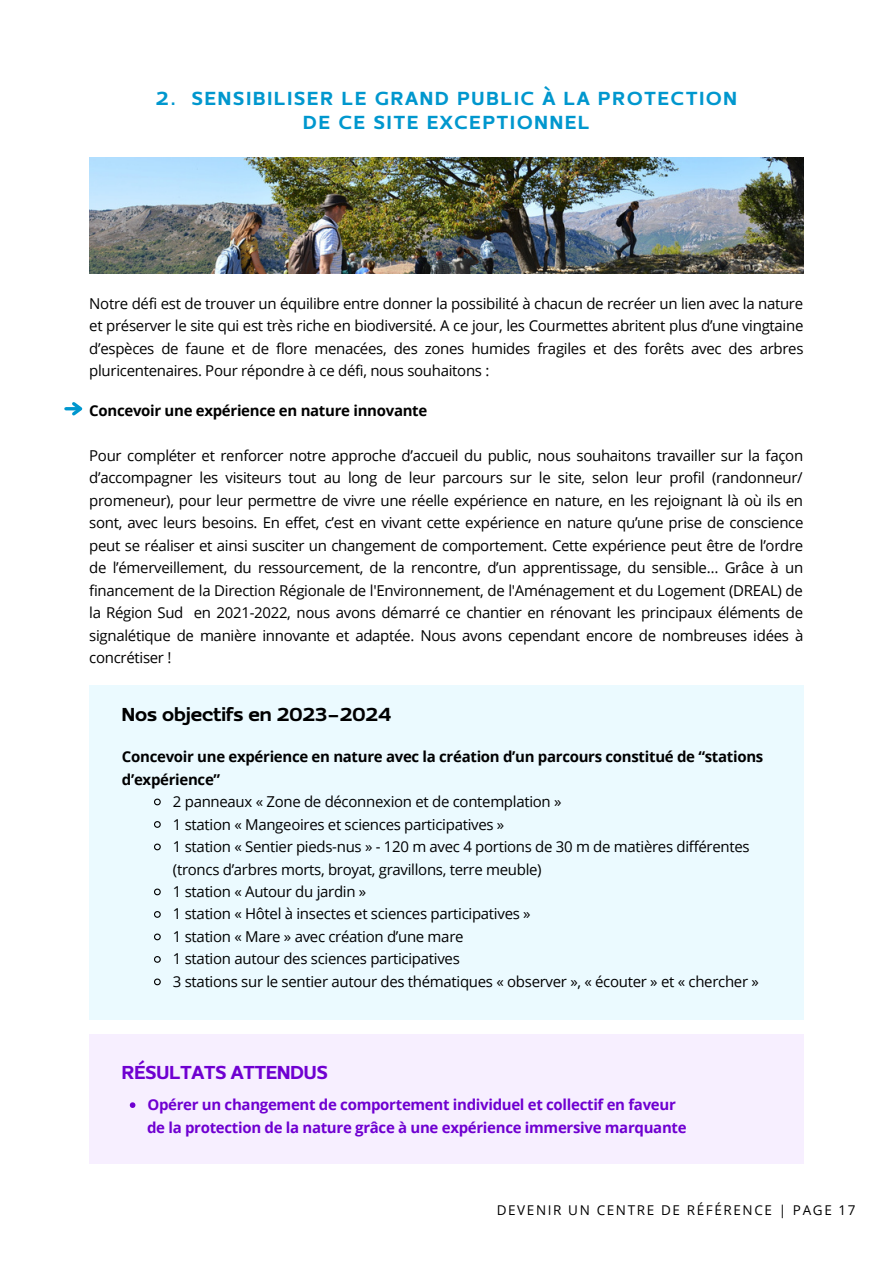
<style>
.page{position:relative;width:893px;height:1264px;background:#fff}
.page>*{position:absolute;margin:0;border:0;box-sizing:border-box;transform-origin:0 0}
.t1{font:900 19.65px/23.5px "Ezzo";letter-spacing:.1em;color:#0097ce;text-align:center}
.t2{font:900 19.5px "Ezzo";color:#000}
.t3{font:900 19.5px "Ezzo";color:#6f00d1}
.t4{font:15px/22.5px "Open Sans";letter-spacing:-.02em;color:#000;text-align:justify}
.t5{font:700 15px/22.5px "Open Sans";letter-spacing:-.02em;color:#000}
.t6{font:700 15px/22.5px "Open Sans";letter-spacing:-.02em;color:#6f00d1}
.t7{font:13.5px "Open Sans";letter-spacing:.12em;color:#000}
</style>
<div class="page">
<hr style="left:66px;top:407px;width:14px;height:3px;background:#0097ce">
<svg style="left:69px;top:402px;width:14px;height:14px"></svg>
<div style="left:89px;top:685px;width:714px;height:334px;background:#ebfaff"></div>
<div style="left:89px;top:1034px;width:714px;height:128px;background:#f7efff"></div>
<img style="left:89px;top:157px;width:714px;height:116px">
<svg style="left:154px;top:798px;width:7px;height:8px"></svg>
<svg style="left:154px;top:821px;width:7px;height:7px"></svg>
<svg style="left:154px;top:843px;width:7px;height:8px"></svg>
<svg style="left:154px;top:888px;width:7px;height:8px"></svg>
<svg style="left:154px;top:911px;width:7px;height:7px"></svg>
<svg style="left:154px;top:933px;width:7px;height:8px"></svg>
<svg style="left:154px;top:956px;width:7px;height:7px"></svg>
<svg style="left:154px;top:978px;width:7px;height:8px"></svg>
<svg style="left:130px;top:1102px;width:5px;height:5px"></svg>
<h1 class="t1" style="left:156px;top:88px;width:582px">2. SENSIBILISER LE GRAND PUBLIC À LA PROTECTION<br>DE CE SITE EXCEPTIONNEL</h1>
<p class="t4" style="left:89px;top:292px;width:715px">Notre défi est de trouver un équilibre entre donner la possibilité à chacun de recréer un lien avec la nature et préserver le site qui est très riche en biodiversité. A ce jour, les Courmettes abritent plus d’une vingtaine d’espèces de faune et de flore menacées, des zones humides fragiles et des forêts avec des arbres pluricentenaires. Pour répondre à ce défi, nous souhaitons :</p>
<p class="t5" style="left:89px;top:399px;width:339px">Concevoir une expérience en nature innovante</p>
<p class="t4" style="left:89px;top:443px;width:715px">Pour compléter et renforcer notre approche d’accueil du public, nous souhaitons travailler sur la façon d’accompagner les visiteurs tout au long de leur parcours sur le site, selon leur profil (randonneur/ promeneur), pour leur permettre de vivre une réelle expérience en nature, en les rejoignant là où ils en sont, avec leurs besoins. En effet, c’est en vivant cette expérience en nature qu’une prise de conscience peut se réaliser et ainsi susciter un changement de comportement. Cette expérience peut être de l’ordre de l’émerveillement, du ressourcement, de la rencontre, d’un apprentissage, du sensible… Grâce à un financement de la Direction Régionale de l'Environnement, de l'Aménagement et du Logement (DREAL) de la Région Sud en 2021-2022, nous avons démarré ce chantier en rénovant les principaux éléments de signalétique de manière innovante et adaptée. Nous avons cependant encore de nombreuses idées à concrétiser !</p>
<h2 class="t2" style="left:122px;top:706px;width:271px">Nos objectifs en 2023-2024</h2>
<p class="t5" style="left:122px;top:745px;width:642px">Concevoir une expérience en nature avec la création d’un parcours constitué de “stations d’expérience”</p>
<p class="t4" style="left:173px;top:790px;width:587px;text-align:left">2 panneaux « Zone de déconnexion et de contemplation »<br>1 station « Mangeoires et sciences participatives »<br>1 station « Sentier pieds-nus » - 120 m avec 4 portions de 30 m de matières différentes (troncs d’arbres morts, broyat, gravillons, terre meuble)<br>1 station « Autour du jardin »<br>1 station « Hôtel à insectes et sciences participatives »<br>1 station « Mare » avec création d’une mare<br>1 station autour des sciences participatives<br>3 stations sur le sentier autour des thématiques « observer », « écouter » et « chercher »</p>
<h2 class="t3" style="left:122px;top:1065px;width:207px">RÉSULTATS ATTENDUS</h2>
<p class="t6" style="left:147px;top:1093px;width:541px">Opérer un changement de comportement individuel et collectif en faveur de la protection de la nature grâce à une expérience immersive marquante</p>
<p class="t7" style="left:496px;top:1200px;width:360px">DEVENIR UN CENTRE DE RÉFÉRENCE | PAGE 17</p>
</div>
